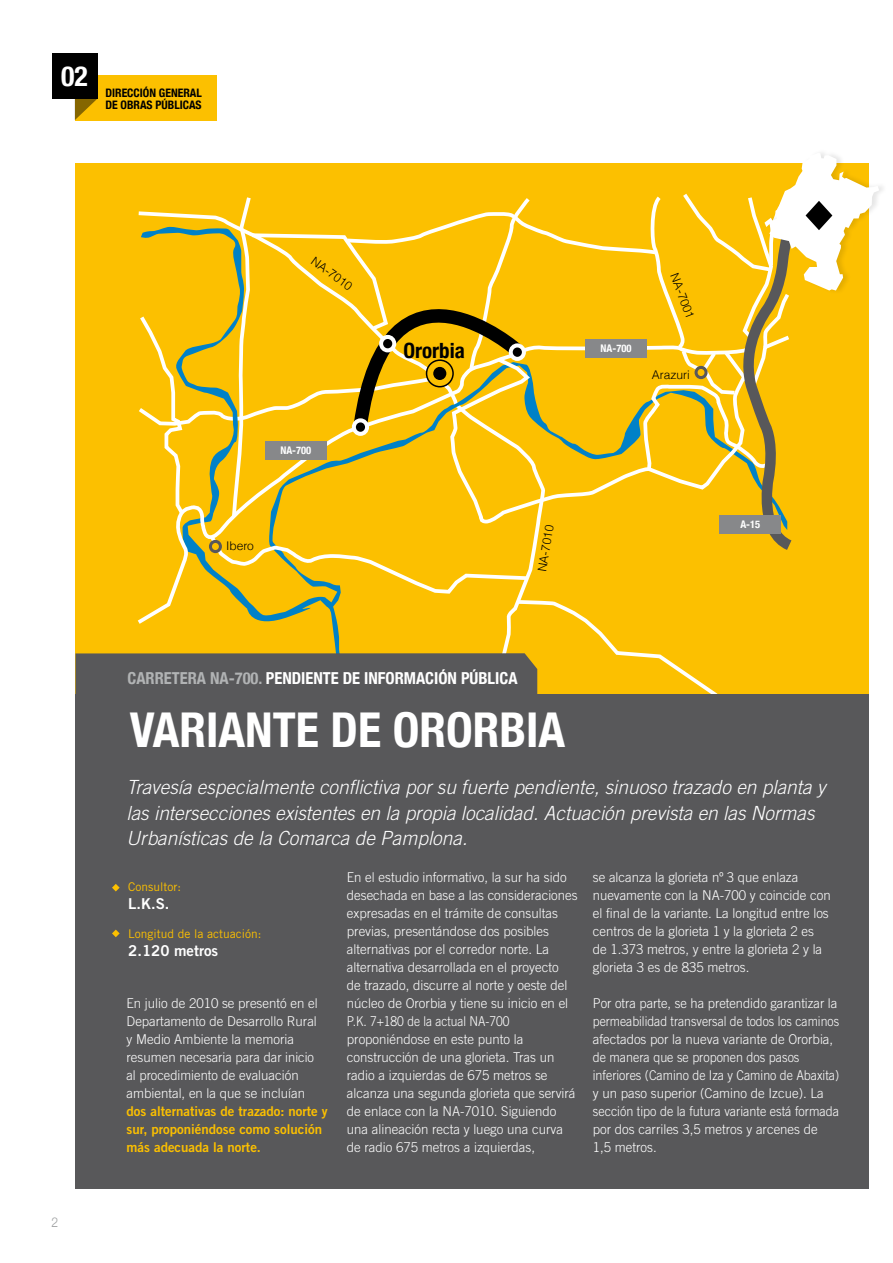
<style>
.page{position:relative;width:893px;height:1263px;background:#fff}
.page>*{position:absolute;margin:0;border:0;box-sizing:border-box;transform-origin:0 0}
.t1{font:700 condensed 48px "Helvetica Neue";color:#fff}
.t2{font:700 condensed 27.75px "Helvetica Neue";color:#fff}
.t3{font:700 condensed 21px "Helvetica Neue";color:#000}
.t4{font:italic 300 19.5px/25.5px "Trade Gothic LT Std";color:#fff}
.t5{font:700 condensed 16.5px "Helvetica Neue";color:#fff}
.t6{font:15px "Trade Gothic LT Std Bd 2";color:#fff}
.t7{font:300 13.5px/18px "Trade Gothic LT Std";color:#fff}
.t8{font:300 13.5px/18px "Trade Gothic LT Std";color:#fff;scale:.96 1}
.t9{font:13.5px/18px "Trade Gothic LT Std Bd 2";color:#fcc000}
.t10{font:300 13.5px "Helvetica Neue";color:#9c9e9f;scale:.9 1}
.t11{font:300 12px "Helvetica";color:#000}
.t12{font:12px "Trade Gothic LT Std";color:#fcc000}
.t13{font:700 condensed 11.7px/12px "Helvetica Neue";color:#000}
.t14{font:700 condensed 10.5px "Helvetica Neue";color:#fff}
.s1{color:#b1b3b4}
</style>
<div class="page">
<div style="left:75px;top:75px;width:141px;height:45px;background:#fcc000"></div>
<svg style="left:75px;top:99px;width:22px;height:21px"></svg>
<div style="left:52px;top:54px;width:45px;height:45px;background:#000"></div>
<div style="left:75px;top:694px;width:793px;height:494px;background:#58585a"></div>
<svg style="left:112px;top:884px;width:8px;height:7px"></svg>
<svg style="left:112px;top:929px;width:8px;height:8px"></svg>
<svg style="left:75px;top:153px;width:804px;height:547px;background:#eabb20"></svg>
<h2 class="t2" style="left:61px;top:59px;width:28px">02</h2>
<p class="t13" style="left:105px;top:86px;width:98px">DIRECCIÓN GENERAL<br>DE OBRAS PÚBLICAS</p>
<p class="t10" style="left:51px;top:1214px;width:9px">2</p>
<p class="t11" style="left:317px;top:253px;width:49px;rotate:36deg">NA-7010</p>
<p class="t14" style="left:280px;top:444px;width:32px">NA-700</p>
<p class="t11" style="left:226px;top:538px;width:29px">Ibero</p>
<h3 class="t3" style="left:403px;top:338px;width:63px">Ororbia</h3>
<p class="t14" style="left:601px;top:342px;width:32px">NA-700</p>
<p class="t11" style="left:681px;top:271px;width:49px;rotate:69deg">NA-7001</p>
<p class="t11" style="left:652px;top:367px;width:40px">Arazuri</p>
<p class="t11" style="left:535px;top:571px;width:49px;rotate:-81deg">NA-7010</p>
<p class="t5" style="left:128px;top:668px;width:391px"><span class="s1">CARRETERA NA-700.</span> PENDIENTE DE INFORMACIÓN PÚBLICA</p>
<h1 class="t1" style="left:130px;top:701px;width:437px">VARIANTE DE ORORBIA</h1>
<p class="t14" style="left:740px;top:518px;width:21px">A-15</p>
<h3 class="t4" style="left:126px;top:775px;width:701px">Travesía especialmente conflictiva por su fuerte pendiente, sinuoso trazado en planta y las intersecciones existentes en la propia localidad. Actuación prevista en las Normas<br>Urbanísticas de la Comarca de Pamplona.</h3>
<p class="t12" style="left:128px;top:879px;width:54px">Consultor:</p>
<p class="t6" style="left:128px;top:894px;width:43px">L.K.S.</p>
<p class="t12" style="left:128px;top:926px;width:135px">Longitud de la actuación:</p>
<p class="t6" style="left:128px;top:941px;width:91px">2.120 metros</p>
<p class="t7" style="left:126px;top:994px;width:193px">En julio de 2010 se presentó en el<br>Departamento de Desarrollo Rural y Medio Ambiente la memoria resumen necesaria para dar inicio al procedimiento de evaluación ambiental, en la que se incluían</p>
<p class="t9" style="left:126px;top:1102px;width:203px">dos alternativas de trazado: norte y sur, proponiéndose como solución más adecuada la norte.</p>
<p class="t7" style="left:347px;top:868px;width:232px">En el estudio informativo, la sur ha sido desechada en base a las consideraciones expresadas en el trámite de consultas previas, presentándose dos posibles alternativas por el corredor norte. La alternativa desarrollada en el proyecto<br>de trazado, discurre al norte y oeste del núcleo de Ororbia y tiene su inicio en el P.K. 7+180 de la actual NA-700 proponiéndose en este punto la construcción de una glorieta. Tras un radio a izquierdas de 675 metros se alcanza una segunda glorieta que servirá de enlace con la NA-7010. Siguiendo una alineación recta y luego una curva de radio 675 metros a izquierdas,</p>
<p class="t7" style="left:593px;top:868px;width:239px">se alcanza la glorieta nº 3 que enlaza nuevamente con la NA-700 y coincide con el final de la variante. La longitud entre los centros de la glorieta 1 y la glorieta 2 es de 1.373 metros, y entre la glorieta 2 y la glorieta 3 es de 835 metros.</p>
<p class="t8" style="left:593px;top:994px;width:258px">Por otra parte, se ha pretendido garantizar la permeabilidad transversal de todos los caminos afectados por la nueva variante de Ororbia, de manera que se proponen dos pasos inferiores (Camino de Iza y Camino de Abaxita) y un paso superior (Camino de Izcue). La sección tipo de la futura variante está formada por dos carriles 3,5 metros y arcenes de 1,5 metros.</p>
</div>
